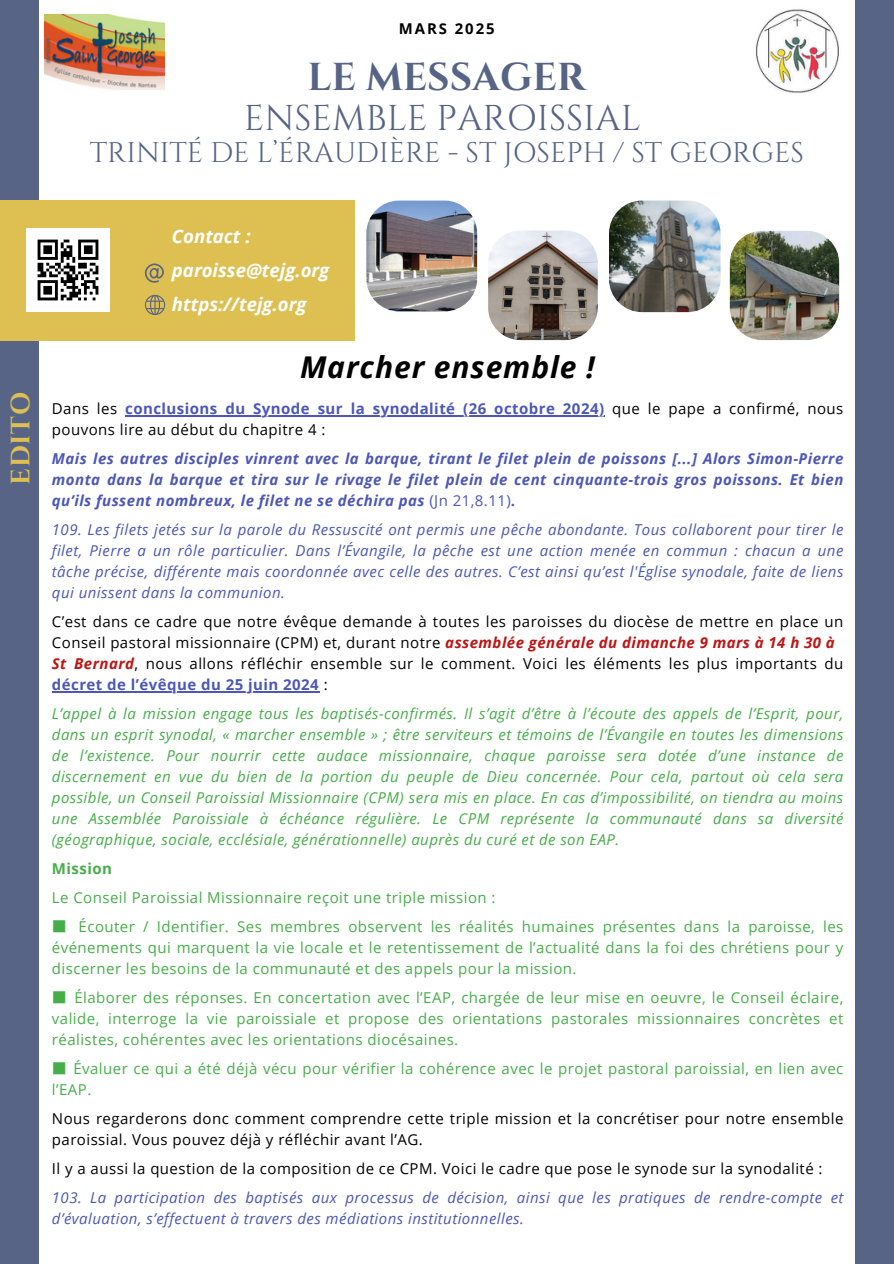
<style>
.page{position:relative;width:894px;height:1264px;background:#fff}
.page>*{position:absolute;margin:0;border:0;box-sizing:border-box;transform-origin:0 0}
.t1{font:700 38.85px "Cinzel";color:#586485}
.t2{font:35.85px "Cinzel";color:#586485}
.t3{font:italic 700 30px "Open Sans";letter-spacing:.03em;color:#000}
.t4{font:28.35px "Cinzel";color:#586485}
.t5{font:700 26.4px "Cinzel";letter-spacing:.03em;color:#debf52}
.t6{font:italic 700 18.6px/33.8px "Open Sans";color:#fff}
.t7{font:italic 15px/21px "Open Sans";letter-spacing:.03em;color:#46ae49}
.t8{font:15px/21px "Open Sans";letter-spacing:.03em;color:#46ae49}
.t9{font:15px/21px "Open Sans";letter-spacing:.03em;color:#000}
.t10{font:italic 15px/21px "Open Sans";letter-spacing:.03em;color:#4c57b8;text-align:justify}
.t11{font:italic 700 15px/21px "Open Sans";letter-spacing:.03em;color:#4c57b8}
.t12{font:700 14.85px "Open Sans";letter-spacing:.13em;color:#000}
.s1{font-weight:700;color:#4c57b8}
.s2{font-weight:400;font-style:normal}
.s3{font-weight:700;font-style:italic;color:#be1414}
.s4{font-weight:700;font-style:normal;color:#4c57b8}
.s5{font-style:normal;color:#000}
.s6{font-weight:700}
.s7{font-family:"Noto Sans CJ Ksc"}
</style>
<div class="page">
<div style="left:0;top:0;width:893px;height:1263px;background:#586485"></div>
<div style="left:39px;top:0;width:815px;height:1263px;background:#fff"></div>
<div style="left:0;top:200px;width:355px;height:140px;background:#debf52"></div>
<img style="left:366px;top:200px;width:111px;height:111px;border-radius:33px">
<img style="left:488px;top:230px;width:109px;height:110px;border-radius:32px">
<img style="left:608px;top:200px;width:112px;height:112px;border-radius:33px">
<img style="left:729px;top:231px;width:109px;height:109px;border-radius:32px">
<img style="left:44px;top:14px;width:121px;height:76px">
<img style="left:755px;top:9px;width:84px;height:84px">
<img style="left:26px;top:228px;width:84px;height:84px">
<svg style="left:145px;top:263px;width:19px;height:19px"></svg>
<svg style="left:145px;top:295px;width:20px;height:20px"></svg>
<hr style="left:125px;top:415px;width:479px;height:1px;background:#4c57b8">
<hr style="left:52px;top:691px;width:267px;height:1px;background:#4c57b8">
<p class="t12" style="left:399px;top:18px;width:97px">MARS 2025</p>
<p class="t1" style="left:307px;top:52px;width:280px">LE MESSAGER</p>
<p class="t2" style="left:244px;top:95px;width:398px">ENSEMBLE PAROISSIAL</p>
<p class="t4" style="left:90px;top:134px;width:715px">TRINITÉ DE L’ÉRAUDIÈRE - ST JOSEPH / ST GEORGES</p>
<h1 class="t5" style="left:4px;top:485px;width:94px;rotate:-90deg">EDITO</h1>
<p class="t6" style="left:172px;top:219px;width:159px">Contact : paroisse@tejg.org https://tejg.org</p>
<p class="t3" style="left:300px;top:346px;width:296px">Marcher ensemble !</p>
<p class="t9" style="left:52px;top:397px;width:792px;text-indent:73px"><span class="s1">conclusions du Synode sur la synodalité (26 octobre 2024)</span> que le pape a confirmé, nous pouvons lire au début du chapitre 4 :</p>
<p class="t11" style="left:52px;top:447px;width:792px">Mais les autres disciples vinrent avec la barque, tirant le filet plein de poissons [...] Alors Simon-Pierre</p>
<p class="t11" style="left:52px;top:468px;width:792px">monta dans la barque et tira sur le rivage le filet plein de cent cinquante-trois gros poissons. Et bien qu’ils fussent nombreux, le filet ne se déchira pas <span class="s2">(Jn 21,8.11)</span>.</p>
<p class="t10" style="left:52px;top:518px;width:792px">109. Les filets jetés sur la parole du Ressuscité ont permis une pêche abondante. Tous collaborent pour tirer le</p>
<p class="t10" style="left:52px;top:539px;width:792px">filet, Pierre a un rôle particulier. Dans l’Évangile, la pêche est une action menée en commun : chacun a une tâche précise, différente mais coordonnée avec celle des autres. C’est ainsi qu’est l'Église synodale, faite de liens qui unissent dans la communion.</p>
<p class="t9" style="left:52px;top:610px;width:792px">C’est dans ce cadre que notre évêque demande à toutes les paroisses du diocèse de mettre en place un</p>
<p class="t9" style="left:52px;top:631px;width:792px">Conseil pastoral missionnaire (CPM) et, durant notre <span class="s3">assemblée générale du dimanche 9 mars à 14 h 30 à<br>St Bernard</span>, nous allons réfléchir ensemble sur le comment. Voici les éléments les plus importants du</p>
<p class="t7" style="left:52px;top:669px;width:792px;line-height:29px"><span class="s4">décret de l’évêque du 25 juin 2024</span> <span class="s5">:<br></span>L’appel à la mission engage tous les baptisés-confirmés. Il s’agit d’être à l’écoute des appels de l’Esprit, pour,</p>
<p class="t7" style="left:52px;top:723px;width:792px">dans un esprit synodal, « marcher ensemble » ; être serviteurs et témoins de l’Évangile en toutes les dimensions</p>
<h6 class="t7" style="left:52px;top:744px;width:792px;text-align:justify">de l’existence. Pour nourrir cette audace missionnaire, chaque paroisse sera dotée d’une instance de discernement en vue du bien de la portion du peuple de Dieu concernée. Pour cela, partout où cela sera possible, un Conseil Paroissial Missionnaire (CPM) sera mis en place. En cas d’impossibilité, on tiendra au moins une Assemblée Paroissiale à échéance régulière. Le CPM représente la communauté dans sa diversité (géographique, sociale, ecclésiale, générationnelle) auprès du curé et de son EAP.</h6>
<h6 class="t8" style="left:52px;top:853px;width:445px;line-height:29px"><span class="s6">Mission<br></span>Le Conseil Paroissial Missionnaire reçoit une triple mission :</h6>
<p class="t8" style="left:52px;top:915px;width:792px;text-align:justify"><span class="s7">■</span> Écouter / Identifier. Ses membres observent les réalités humaines présentes dans la paroisse, les événements qui marquent la vie locale et le retentissement de l’actualité dans la foi des chrétiens pour y discerner les besoins de la communauté et des appels pour la mission.</p>
<p class="t8" style="left:52px;top:986px;width:792px;text-align:justify"><span class="s7">■</span> Élaborer des réponses. En concertation avec l’EAP, chargée de leur mise en oeuvre, le Conseil éclaire, valide, interroge la vie paroissiale et propose des orientations pastorales missionnaires concrètes et réalistes, cohérentes avec les orientations diocésaines.</p>
<p class="t8" style="left:52px;top:1057px;width:792px"><span class="s7">■</span> Évaluer ce qui a été déjà vécu pour vérifier la cohérence avec le projet pastoral paroissial, en lien avec l’EAP.</p>
<p class="t9" style="left:52px;top:1107px;width:792px">Nous regarderons donc comment comprendre cette triple mission et la concrétiser pour notre ensemble paroissial. Vous pouvez déjà y réfléchir avant l’AG.</p>
<p class="t9" style="left:52px;top:1157px;width:772px">Il y a aussi la question de la composition de ce CPM. Voici le cadre que pose le synode sur la synodalité :</p>
<p class="t10" style="left:52px;top:1186px;width:792px">103. La participation des baptisés aux processus de décision, ainsi que les pratiques de rendre-compte et d’évaluation, s’effectuent à travers des médiations institutionnelles.</p>
<h2 class="t9" style="left:52px;top:397px;width:67px">Dans les</h2>
</div>
